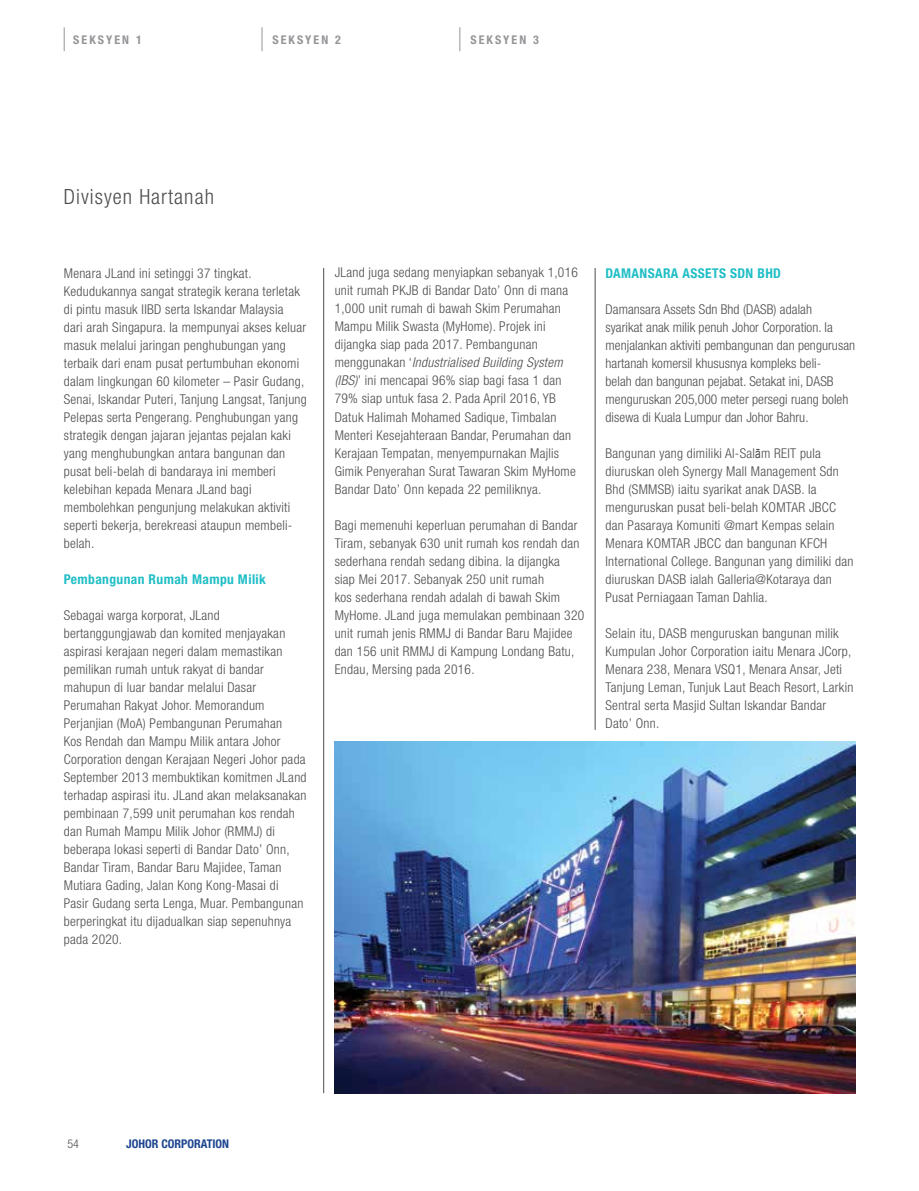
<style>
.page{position:relative;width:919px;height:1191px;background:#fff}
.page>*{position:absolute;margin:0;border:0;box-sizing:border-box;transform-origin:0 0}
.t1{font:300 condensed 21px "Helvetica Neue LT Std";letter-spacing:.05em;color:#4d4d4f}
.t2{font:300 condensed 13.5px/18px "Helvetica Neue LT Std";letter-spacing:.02em;color:#4d4d4f}
.t3{font:700 condensed 13.5px "Helvetica Neue LT Std";letter-spacing:.03em;color:#20bec6}
.t4{font:700 condensed 12px "Helvetica Neue LT Std";letter-spacing:.17em;color:#939598}
.t5{font:700 condensed 12px "Helvetica Neue LT Std";color:#1c458f}
.t6{font:300 condensed 12px "Helvetica Neue LT Std";color:#4d4d4f}
.s1{font-style:italic}
.s2{font-family:"Arial";font-weight:400;font-stretch:normal}
</style>
<div class="page">
<svg style="left:459px;top:27px;width:1px;height:24px"></svg>
<svg style="left:64px;top:27px;width:1px;height:24px"></svg>
<svg style="left:261px;top:27px;width:1px;height:24px"></svg>
<img style="left:334px;top:742px;width:521px;height:351px">
<hr style="left:323px;top:268px;width:1px;height:825px;background:#4d4d4f">
<hr style="left:594px;top:268px;width:1px;height:462px;background:#4d4d4f">
<p class="t4" style="left:73px;top:33px;width:70px">SEKSYEN 1</p>
<p class="t4" style="left:272px;top:33px;width:70px">SEKSYEN 2</p>
<p class="t4" style="left:470px;top:33px;width:70px">SEKSYEN 3</p>
<h1 class="t1" style="left:64px;top:185px;width:152px">Divisyen Hartanah</h1>
<p class="t2" style="left:64px;top:264px;width:244px">Menara JLand ini setinggi 37 tingkat.<br>Kedudukannya sangat strategik kerana terletak di pintu masuk IIBD serta Iskandar Malaysia<br>dari arah Singapura. Ia mempunyai akses keluar masuk melalui jaringan penghubungan yang terbaik dari enam pusat pertumbuhan ekonomi dalam lingkungan 60 kilometer – Pasir Gudang, Senai, Iskandar Puteri, Tanjung Langsat, Tanjung Pelepas serta Pengerang. Penghubungan yang strategik dengan jajaran jejantas pejalan kaki yang menghubungkan antara bangunan dan pusat beli-belah di bandaraya ini memberi kelebihan kepada Menara JLand bagi membolehkan pengunjung melakukan aktiviti seperti bekerja, berekreasi ataupun membeli&shy;belah.</p>
<p class="t3" style="left:64px;top:570px;width:204px">Pembangunan Rumah Mampu Milik</p>
<p class="t2" style="left:64px;top:606px;width:244px">Sebagai warga korporat, JLand bertanggungjawab dan komited menjayakan aspirasi kerajaan negeri dalam memastikan pemilikan rumah untuk rakyat di bandar mahupun di luar bandar melalui Dasar Perumahan Rakyat Johor. Memorandum Perjanjian (MoA) Pembangunan Perumahan<br>Kos Rendah dan Mampu Milik antara Johor Corporation dengan Kerajaan Negeri Johor pada September 2013 membuktikan komitmen JLand terhadap aspirasi itu. JLand akan melaksanakan pembinaan 7,599 unit perumahan kos rendah dan Rumah Mampu Milik Johor (RMMJ) di beberapa lokasi seperti di Bandar Dato’ Onn, Bandar Tiram, Bandar Baru Majidee, Taman Mutiara Gading, Jalan Kong Kong-Masai di Pasir Gudang serta Lenga, Muar. Pembangunan berperingkat itu dijadualkan siap sepenuhnya pada 2020.</p>
<p class="t2" style="left:334px;top:263px;width:245px">JLand juga sedang menyiapkan sebanyak 1,016 unit rumah PKJB di Bandar Dato’ Onn di mana 1,000 unit rumah di bawah Skim Perumahan Mampu Milik Swasta (MyHome). Projek ini dijangka siap pada 2017. Pembangunan menggunakan ‘<span class="s1">Industrialised Building System (IBS)</span>’ ini mencapai 96% siap bagi fasa 1 dan 79% siap untuk fasa 2. Pada April 2016, YB Datuk Halimah Mohamed Sadique, Timbalan Menteri Kesejahteraan Bandar, Perumahan dan Kerajaan Tempatan, menyempurnakan Majlis Gimik Penyerahan Surat Tawaran Skim MyHome Bandar Dato’ Onn kepada 22 pemiliknya.</p>
<p class="t2" style="left:334px;top:515px;width:251px">Bagi memenuhi keperluan perumahan di Bandar Tiram, sebanyak 630 unit rumah kos rendah dan sederhana rendah sedang dibina. Ia dijangka<br>siap Mei 2017. Sebanyak 250 unit rumah<br>kos sederhana rendah adalah di bawah Skim MyHome. JLand juga memulakan pembinaan 320 unit rumah jenis RMMJ di Bandar Baru Majidee dan 156 unit RMMJ di Kampung Londang Batu, Endau, Mersing pada 2016.</p>
<p class="t3" style="left:605px;top:265px;width:177px">DAMANSARA ASSETS SDN BHD</p>
<p class="t2" style="left:605px;top:300px;width:251px">Damansara Assets Sdn Bhd (DASB) adalah<br>syarikat anak milik penuh Johor Corporation. Ia menjalankan aktiviti pembangunan dan pengurusan hartanah komersil khususnya kompleks beli-<br>belah dan bangunan pejabat. Setakat ini, DASB menguruskan 205,000 meter persegi ruang boleh disewa di Kuala Lumpur dan Johor Bahru.</p>
<p class="t2" style="left:605px;top:444px;width:249px">Bangunan yang dimiliki Al-Sal<span class="s2">ā</span>m REIT pula diuruskan oleh Synergy Mall Management Sdn Bhd (SMMSB) iaitu syarikat anak DASB. Ia menguruskan pusat beli-belah KOMTAR JBCC dan Pasaraya Komuniti @mart Kempas selain Menara KOMTAR JBCC dan bangunan KFCH International College. Bangunan yang dimiliki dan diuruskan DASB ialah Galleria@Kotaraya dan Pusat Perniagaan Taman Dahlia.</p>
<p class="t2" style="left:605px;top:624px;width:249px">Selain itu, DASB menguruskan bangunan milik Kumpulan Johor Corporation iaitu Menara JCorp, Menara 238, Menara VSQ1, Menara Ansar, Jeti Tanjung Leman, Tunjuk Laut Beach Resort, Larkin Sentral serta Masjid Sultan Iskandar Bandar Dato’ Onn.</p>
<p class="t6" style="left:68px;top:1136px;width:13px">54</p>
<p class="t5" style="left:126px;top:1136px;width:104px">JOHOR CORPORATION</p>
</div>
